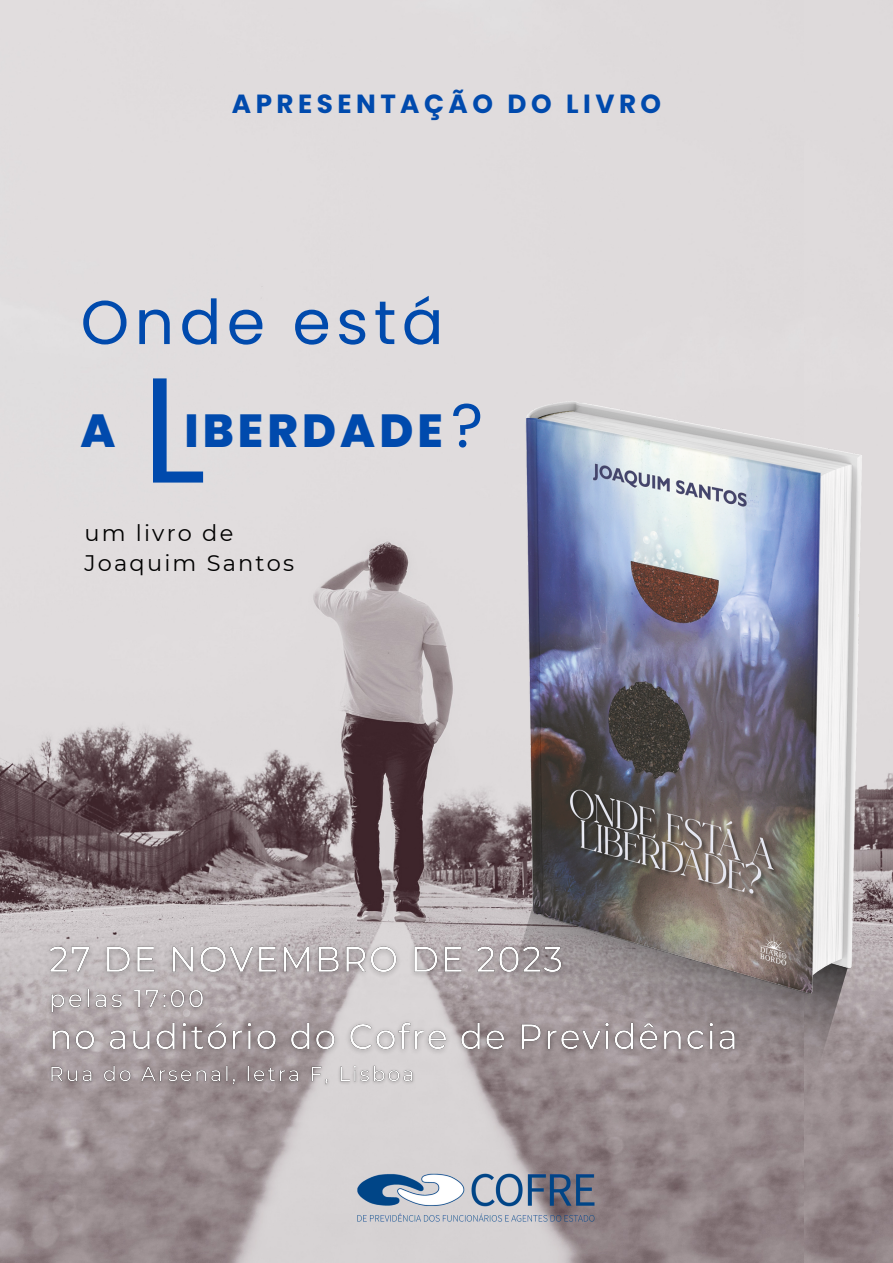
<style>
.page{position:relative;width:893px;height:1263px;background:#fff}
.page>*{position:absolute;margin:0;border:0;box-sizing:border-box;transform-origin:0 0}
.t1{font:149.4px "Poppins";color:#004aad}
.t2{font:61.72px "Poppins";letter-spacing:.09em;color:#004aad}
.t3{font:800 46.35px "Poppins";letter-spacing:.09em;color:#004aad}
.t4{font:700 26.25px "Poppins";letter-spacing:.17em;color:#004aad}
.t5{font:22.5px "Montserrat";letter-spacing:.095em;color:#000}
</style>
<div class="page">
<img style="left:803px;top:0;width:90px;height:1263px">
<img style="left:0;top:0;width:803px;height:1263px">
<img style="left:510px;top:1013px;width:338px;height:59px">
<img style="left:510px;top:401px;width:356px;height:612px">
<img style="left:358px;top:1174px;width:236px;height:47px">
<img style="left:42px;top:939px;width:527px;height:43px">
<img style="left:46px;top:983px;width:163px;height:33px">
<img style="left:44px;top:1016px;width:699px;height:44px">
<img style="left:47px;top:1061px;width:370px;height:29px">
<p class="t4" style="left:232px;top:86px;width:431px">APRESENTAÇÃO DO LIVRO</p>
<p class="t2" style="left:81px;top:279px;width:364px">Onde está</p>
<p class="t1" style="left:141px;top:326px;width:66px">L</p>
<p class="t3" style="left:81px;top:398px;width:36px">A</p>
<p class="t3" style="left:184px;top:398px;width:260px">IBERDADE</p>
<p class="t2" style="left:451px;top:382px;width:34px">?</p>
<p class="t5" style="left:84px;top:519px;width:150px">um livro de</p>
<p class="t5" style="left:84px;top:549px;width:211px">Joaquim Santos</p>
</div>
